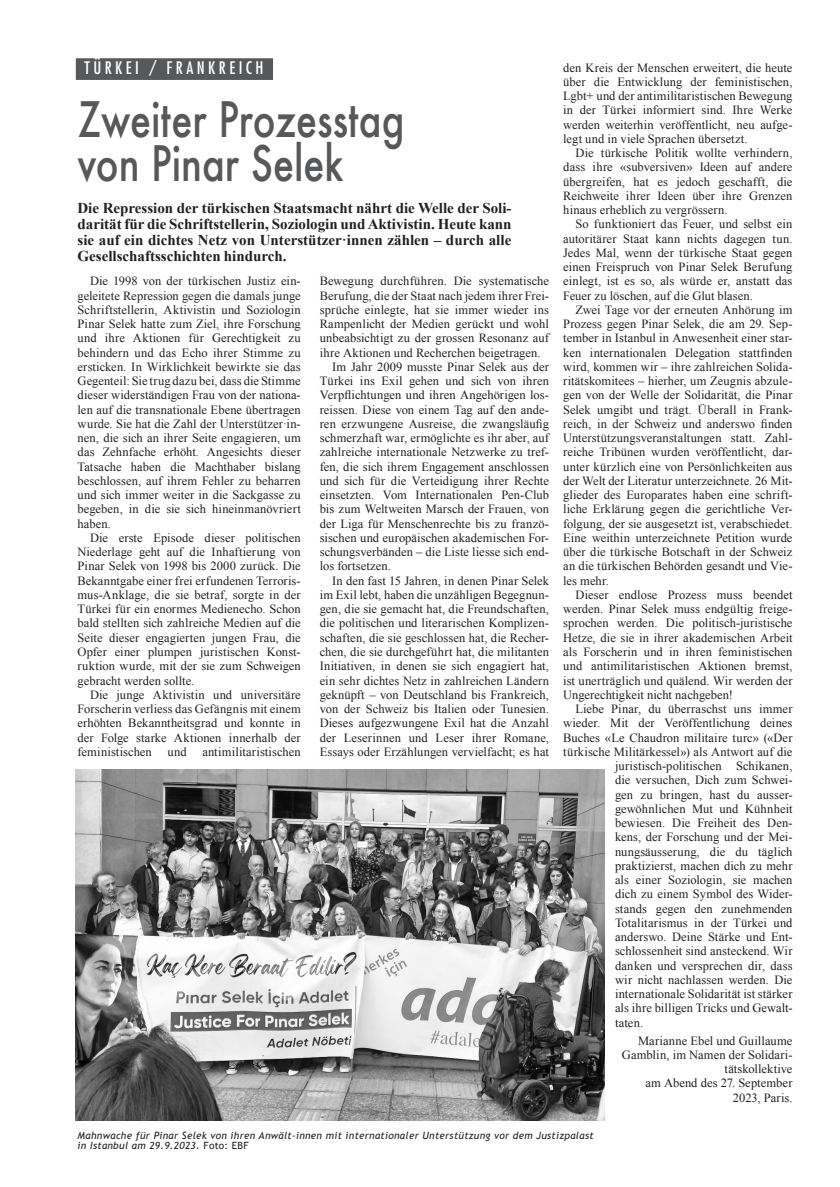
<style>
.page{position:relative;width:840px;height:1187px;background:#fff}
.page>*{position:absolute;margin:0;border:0;box-sizing:border-box;transform-origin:0 0}
.Titel{font:500 47.5px "Futura";color:#57585a;scale:.8 1}
.BalkenWeiss{font:condensed 16.88px "Futura";letter-spacing:.205em;color:#fff}
.vorspann{font:700 15px/16px "Times New Roman";color:#231f20;text-align:justify}
.Text{font:12.5px/14.2px "Times New Roman";letter-spacing:.005em;color:#231f20;text-align:justify}
.Autor{font:12.5px/14.2px "Times New Roman";letter-spacing:.01em;color:#231f20;text-align:right}
.Legende{font:italic 10px/10.5px "Trebuchet MS";letter-spacing:.03em;color:#231f20}
.s1{font-style:normal}
</style>
<div class="page">
<div style="left:76px;top:58px;width:197px;height:22px;background:#57585a;border:1px solid #57585a"></div>
<img style="left:76px;top:769px;width:528px;height:352px">
<p class="BalkenWeiss" style="left:84px;top:58px;width:180px">TÜRKEI / FRANKREICH</p>
<p class="Titel" style="left:77px;top:87px;width:410px">Zweiter Prozesstag</p>
<p class="Titel" style="left:77px;top:131px;width:334px">von Pinar Selek</p>
<p class="vorspann" style="left:77px;top:200px;width:435px">Die Repression der türkischen Staatsmacht nährt die Welle der Soli&shy;darität für die Schriftstellerin, Soziologin und Aktivistin. Heute kann sie auf ein dichtes Netz von Unterstützer·innen zählen – durch alle Gesellschaftsschichten hindurch.</p>
<p class="Text" style="left:78px;top:274px;width:225px;text-indent:12px">Die 1998 von der türkischen Justiz ein&shy;geleitete Repression gegen die damals junge Schriftstellerin, Aktivistin und Soziologin Pinar Selek hatte zum Ziel, ihre Forschung und ihre Aktionen für Gerechtigkeit zu behindern und das Echo ihrer Stimme zu ersticken. In Wirklichkeit bewirkte sie das Gegenteil: Sie trug dazu bei, dass die Stimme dieser widerständigen Frau von der nationa&shy;len auf die transnationale Ebene übertragen wurde. Sie hat die Zahl der Unterstützer·in&shy;nen, die sich an ihrer Seite engagieren, um das Zehnfache erhöht. Angesichts dieser Tatsache haben die Machthaber bislang beschlossen, auf ihrem Fehler zu beharren und sich immer weiter in die Sackgasse zu begeben, in die sie sich hineinmanövriert haben.</p>
<p class="Text" style="left:78px;top:530px;width:225px;text-indent:12px">Die erste Episode dieser politischen Niederlage geht auf die Inhaftierung von Pinar Selek von 1998 bis 2000 zurück. Die Bekanntgabe einer frei erfundenen Terroris&shy;mus-Anklage, die sie betraf, sorgte in der Türkei für ein enormes Medienecho. Schon bald stellten sich zahlreiche Medien auf die Seite dieser engagierten jungen Frau, die Opfer einer plumpen juristischen Konst&shy;ruktion wurde, mit der sie zum Schweigen gebracht werden sollte.</p>
<p class="Text" style="left:78px;top:687px;width:225px;text-indent:12px">Die junge Aktivistin und universitäre Forscherin verliess das Gefängnis mit einem erhöhten Bekanntheitsgrad und konnte in der Folge starke Aktionen innerhalb der feministischen</p>
<p class="Text" style="left:167px;top:744px;width:21px">und</p>
<p class="Text" style="left:202px;top:744px;width:100px">antimilitaristischen</p>
<p class="Text" style="left:320px;top:274px;width:231px">Bewegung durchführen. Die systematische Berufung, die der Staat nach jedem ihrer Frei&shy;sprüche einlegte, hat sie immer wieder ins Rampenlicht der Medien gerückt und wohl unbeabsichtigt zu der grossen Resonanz auf ihre Aktionen und Recherchen beigetragen.</p>
<p class="Text" style="left:320px;top:359px;width:231px;text-indent:12px">Im Jahr 2009 musste Pinar Selek aus der Türkei ins Exil gehen und sich von ihren Verpflichtungen und ihren Angehörigen los&shy;reissen. Diese von einem Tag auf den ande&shy;ren erzwungene Ausreise, die zwangsläufig schmerzhaft war, ermöglichte es ihr aber, auf zahlreiche internationale Netzwerke zu tref&shy;fen, die sich ihrem Engagement anschlossen und sich für die Verteidigung ihrer Rechte einsetzten. Vom Internationalen Pen-Club bis zum Weltweiten Marsch der Frauen, von der Liga für Menschenrechte bis zu franzö&shy;sischen und europäischen akademischen For&shy;schungsverbänden – die Liste liesse sich end&shy;los fortsetzen.</p>
<p class="Text" style="left:320px;top:573px;width:231px;text-indent:12px">In den fast 15 Jahren, in denen Pinar Selek im Exil lebt, haben die unzähligen Begegnun&shy;gen, die sie gemacht hat, die Freundschaften, die politischen und literarischen Komplizen&shy;schaften, die sie geschlossen hat, die Recher&shy;chen, die sie durchgeführt hat, die militanten Initiativen, in denen sie sich engagiert hat, ein sehr dichtes Netz in zahlreichen Ländern geknüpft – von Deutschland bis Frankreich, von der Schweiz bis Italien oder Tunesien.<br>Dieses aufgezwungene Exil hat die Anzahl der Leserinnen und Leser ihrer Romane, Essays oder Erzählungen vervielfacht; es hat</p>
<p class="Text" style="left:563px;top:60px;width:231px">den Kreis der Menschen erweitert, die heute über die Entwicklung der feministischen, Lgbt+ und der antimilitaristischen Bewegung in der Türkei informiert sind. Ihre Werke werden weiterhin veröffentlicht, neu aufge&shy;legt und in viele Sprachen übersetzt.</p>
<p class="Text" style="left:563px;top:146px;width:231px;text-indent:12px">Die türkische Politik wollte verhindern, dass ihre «subversiven» Ideen auf andere übergreifen, hat es jedoch geschafft, die Reichweite ihrer Ideen über ihre Grenzen hinaus erheblich zu vergrössern.</p>
<p class="Text" style="left:563px;top:217px;width:231px;text-indent:12px">So funktioniert das Feuer, und selbst ein autoritärer Staat kann nichts dagegen tun.<br>Jedes Mal, wenn der türkische Staat gegen einen Freispruch von Pinar Selek Berufung einlegt, ist es so, als würde er, anstatt das Feuer zu löschen, auf die Glut blasen.</p>
<p class="Text" style="left:563px;top:302px;width:231px;text-indent:12px">Zwei Tage vor der erneuten Anhörung im Prozess gegen Pinar Selek, die am 29. Sep&shy;tember in Istanbul in Anwesenheit einer star&shy;ken internationalen Delegation stattfinden wird, kommen wir – ihre zahlreichen Solida&shy;ritätskomitees – hierher, um Zeugnis abzule&shy;gen von der Welle der Solidarität, die Pinar Selek umgibt und trägt. Überall in Frank&shy;reich, in der Schweiz und anderswo finden Unterstützungsveranstaltungen statt. Zahl&shy;reiche Tribünen wurden veröffentlicht, dar&shy;unter kürzlich eine von Persönlichkeiten aus der Welt der Literatur unterzeichnete. 26 Mit&shy;glieder des Europarates haben eine schrift&shy;liche Erklärung gegen die gerichtliche Ver&shy;folgung, der sie ausgesetzt ist, verabschiedet.<br>Eine weithin unterzeichnete Petition wurde über die türkische Botschaft in der Schweiz an die türkischen Behörden gesandt und Vie&shy;les mehr.</p>
<p class="Text" style="left:563px;top:587px;width:231px;text-indent:12px">Dieser endlose Prozess muss beendet werden. Pinar Selek muss endgültig freige&shy;sprochen werden. Die politisch-juristische Hetze, die sie in ihrer akademischen Arbeit als Forscherin und in ihren feministischen und antimilitaristischen Aktionen bremst, ist unerträglich und quälend. Wir werden der Ungerechtigkeit nicht nachgeben!</p>
<p class="Text" style="left:575px;top:701px;width:218px">Liebe Pinar, du überraschst uns immer</p>
<p class="Text" style="left:563px;top:716px;width:231px">wieder. Mit der Veröffentlichung deines</p>
<p class="Text" style="left:563px;top:730px;width:231px">Buches «Le Chaudron militaire turc» («Der</p>
<p class="Text" style="left:563px;top:744px;width:231px">türkische Militärkessel») als Antwort auf die</p>
<p class="Text" style="left:615px;top:758px;width:179px">juristisch-politischen Schikanen,</p>
<p class="Text" style="left:615px;top:773px;width:179px">die versuchen, Dich zum Schwei-</p>
<p class="Text" style="left:615px;top:787px;width:179px">gen zu bringen, hast du ausser-</p>
<p class="Text" style="left:615px;top:801px;width:179px">gewöhnlichen Mut und Kühnheit</p>
<p class="Text" style="left:615px;top:815px;width:179px">bewiesen. Die Freiheit des Den-</p>
<p class="Text" style="left:615px;top:830px;width:179px">kens, der Forschung und der Mei-</p>
<p class="Text" style="left:615px;top:844px;width:179px">nungsäusserung, die du täglich</p>
<p class="Text" style="left:615px;top:858px;width:179px">praktizierst, machen dich zu mehr</p>
<p class="Text" style="left:615px;top:872px;width:179px">als einer Soziologin, sie machen</p>
<p class="Text" style="left:615px;top:887px;width:179px">dich zu einem Symbol des Wider-</p>
<p class="Text" style="left:615px;top:901px;width:179px">stands gegen den zunehmenden</p>
<p class="Text" style="left:615px;top:915px;width:179px">Totalitarismus in der Türkei und</p>
<p class="Text" style="left:615px;top:929px;width:179px">anderswo. Deine Stärke und Ent-</p>
<p class="Text" style="left:615px;top:944px;width:179px">schlossenheit sind ansteckend. Wir</p>
<p class="Text" style="left:615px;top:958px;width:179px">danken und versprechen dir, dass</p>
<p class="Text" style="left:615px;top:972px;width:179px">wir nicht nachlassen werden. Die</p>
<p class="Text" style="left:615px;top:986px;width:179px">internationale Solidarität ist stärker</p>
<p class="Text" style="left:615px;top:1001px;width:179px">als ihre billigen Tricks und Gewalt-</p>
<p class="Text" style="left:615px;top:1015px;width:30px">taten.</p>
<p class="Autor" style="left:621px;top:1033px;width:172px">Marianne Ebel und Guillaume<br>Gamblin, im Namen der Solidari&shy;tätskollektive</p>
<p class="Autor" style="left:645px;top:1076px;width:148px">am Abend des 27. September<br>2023, Paris.</p>
<p class="Legende" style="left:78px;top:1130px;width:517px">Mahnwache für Pinar Selek von ihren Anwält-innen mit internationaler Unterstützung vor dem Justizpalast in Istanbul am 29.9.2023. <span class="s1">Foto: EBF</span></p>
</div>
